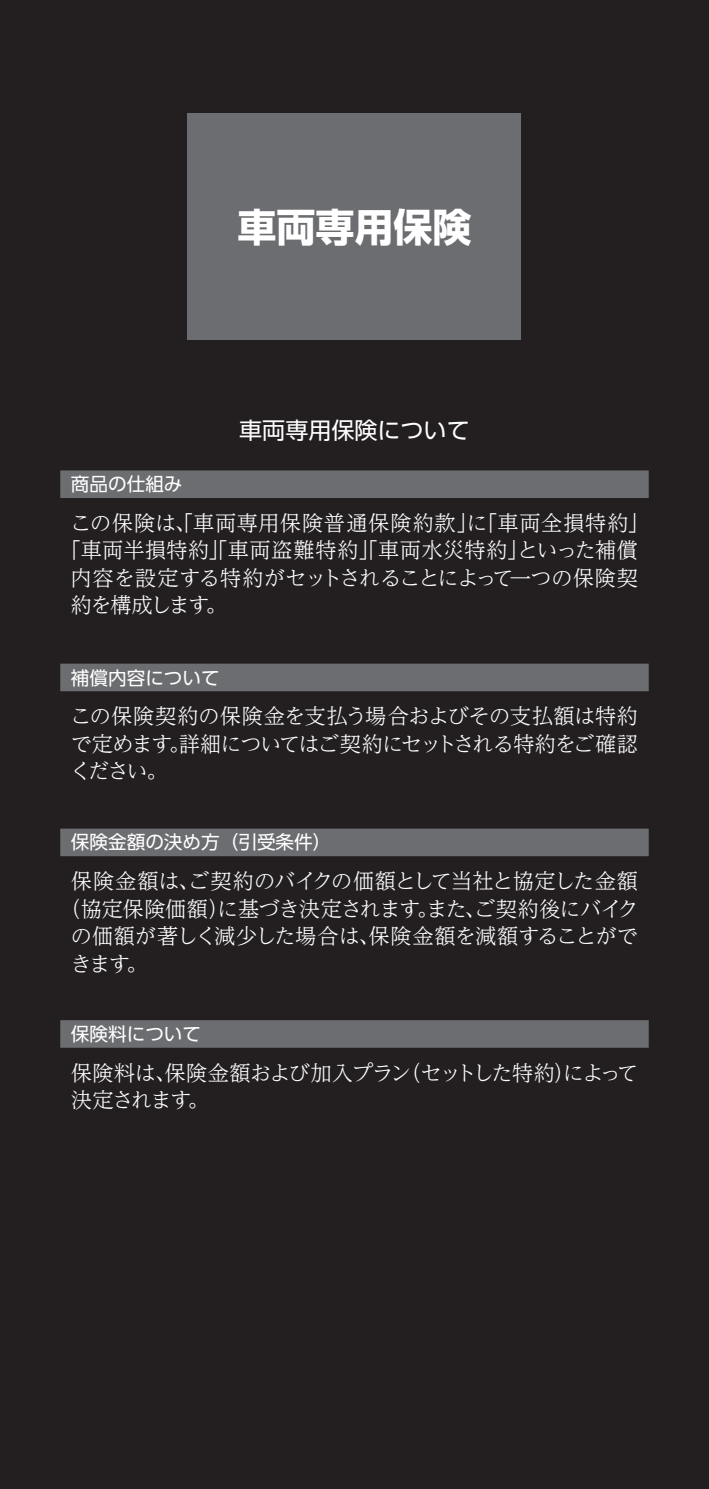
<style>
.page{position:relative;width:709px;height:1489px;background:#fff}
.page>*{position:absolute;margin:0;border:0;box-sizing:border-box;transform-origin:0 0}
.t1{font:700 39px "UD Shin Go Pro";color:#fff}
.t2{font:23px "UD Shin Go Pro";color:#fff}
.t3{font:300 21.25px/27.5px "UD Reimin Pr 6 N";letter-spacing:-.02em;color:#fff;text-align:justify}
.t4{font:300 21.25px/27.5px "UD Reimin Pr 6 N";letter-spacing:-.06em;color:#fff}
.t5{font:300 21.25px "UD Reimin Pr 6 N";letter-spacing:.015em;color:#fff}
.t6{font:300 21.25px "UD Reimin Pr 6 N";letter-spacing:.03em;color:#fff}
.t7{font:300 21.25px "UD Reimin Pr 6 N";letter-spacing:-.07em;color:#fff}
.t8{font:18.5px "UD Shin Go Pro";color:#fff}
</style>
<div class="page">
<div style="left:0;top:0;width:709px;height:1488px;background:#231f20"></div>
<div style="left:188px;top:113px;width:333px;height:227px;background:#6c6d70"></div>
<svg style="left:60px;top:470px;width:588px;height:577px"></svg>
<h1 class="t1" style="left:237px;top:195px;width:235px">車両専用保険</h1>
<p class="t2" style="left:239px;top:411px;width:232px">車両専用保険について</p>
<p class="t8" style="left:71px;top:469px;width:113px">商品の仕組み</p>
<p class="t6" style="left:71px;top:505px;width:580px">この保険は、「車両専用保険普通保険約款」に「車両全損特約」</p>
<p class="t5" style="left:60px;top:533px;width:579px">「車両半損特約」「車両盗難特約」「車両水災特約」といった補償</p>
<p class="t3" style="left:71px;top:563px;width:569px">内容を設定する特約がセットされることによって一つの保険契</p>
<p class="t7" style="left:71px;top:588px;width:158px">約を構成します。</p>
<p class="t8" style="left:71px;top:662px;width:150px">補償内容について</p>
<p class="t3" style="left:70px;top:701px;width:569px">この保険契約の保険金を支払う場合およびその支払額は特約で定めます。詳細についてはご契約にセットされる特約をご確認ください。</p>
<p class="t8" style="left:71px;top:827px;width:262px">保険金額の決め方（引受条件）</p>
<p class="t3" style="left:71px;top:866px;width:569px">保険金額は、ご契約のバイクの価額として当社と協定した金額</p>
<p class="t3" style="left:60px;top:894px;width:580px">（協定保険価額）に基づき決定されます。また、ご契約後にバイク</p>
<p class="t3" style="left:71px;top:921px;width:569px">の価額が著しく減少した場合は、保険金額を減額することがで</p>
<p class="t3" style="left:71px;top:948px;width:79px">きます。</p>
<p class="t8" style="left:71px;top:1018px;width:132px">保険料について</p>
<p class="t4" style="left:71px;top:1058px;width:569px">保険料は、保険金額および加入プラン（セットした特約）によって決定されます。</p>
</div>
